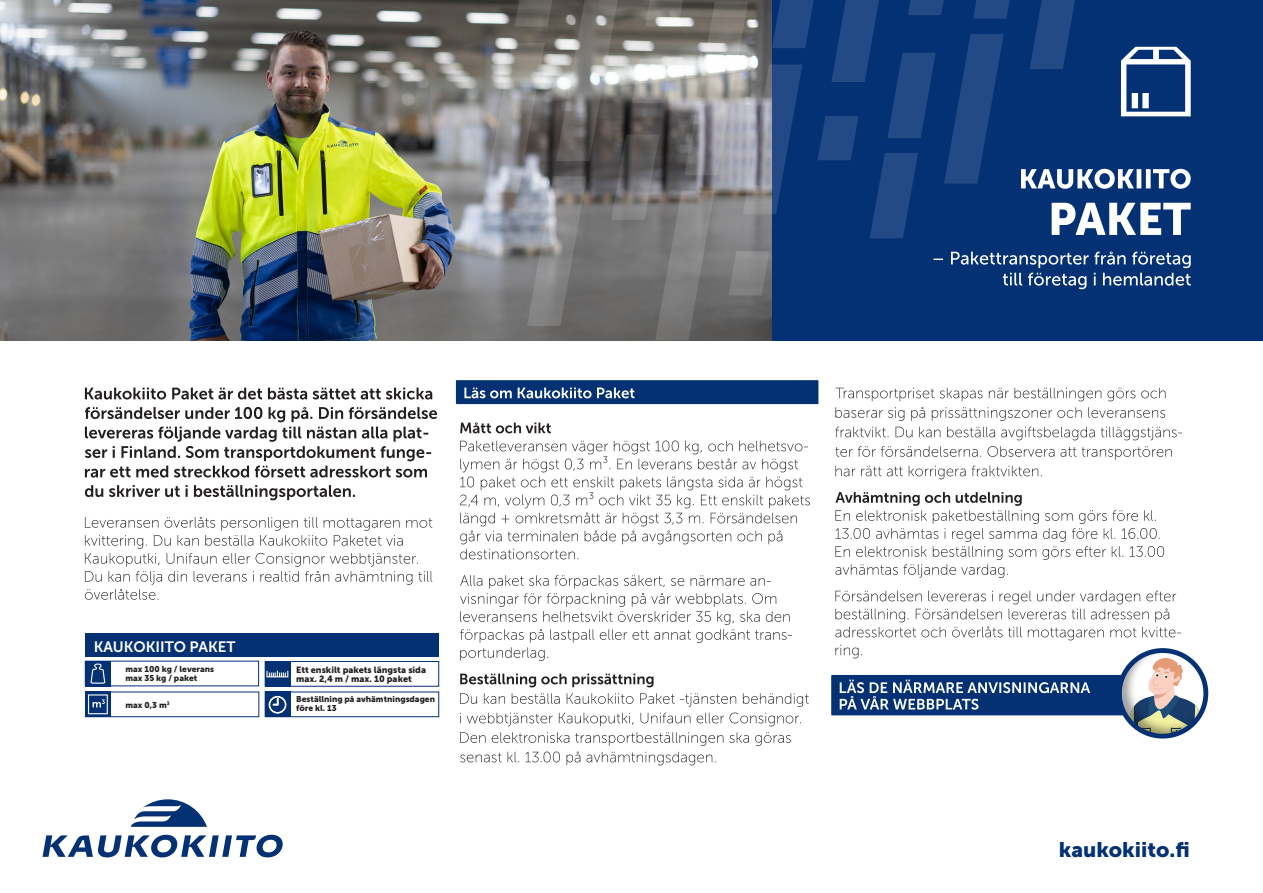
<style>
.page{position:relative;width:1263px;height:893px;background:#fff}
.page>*{position:absolute;margin:0;border:0;box-sizing:border-box;transform-origin:0 0}
.t1{font:21px "Museo Sans 900";color:#043174}
.taulukko{font:15px "Museo Sans 700";color:#fff}
.taulukkoleipis{font:9px/9px "Museo Sans 900";color:#231f20}
.taulukkoleipis-2{font:8.4px "Museo Sans 900";color:#231f20}
</style>
<div class="page">
<svg style="left:43px;top:835px;width:240px;height:22px"></svg>
<svg style="left:131px;top:799px;width:76px;height:28px"></svg>
<div style="left:265px;top:692px;width:174px;height:25px;border:1px solid #043174"></div>
<div style="left:0;top:0;width:1263px;height:340px;background:#043174"></div>
<div style="left:85px;top:633px;width:354px;height:24px;background:#043174"></div>
<img style="left:0;top:0;width:485px;height:340px">
<svg style="left:642px;top:404px;width:41px;height:1px"></svg>
<svg style="left:85px;top:388px;width:347px;height:12px"></svg>
<svg style="left:85px;top:407px;width:352px;height:71px"></svg>
<svg style="left:85px;top:485px;width:270px;height:15px"></svg>
<svg style="left:85px;top:517px;width:347px;height:83px"></svg>
<div style="left:456px;top:380px;width:362px;height:24px;background:#043174"></div>
<svg style="left:464px;top:388px;width:170px;height:10px"></svg>
<svg style="left:460px;top:422px;width:91px;height:11px"></svg>
<svg style="left:460px;top:441px;width:350px;height:118px"></svg>
<svg style="left:460px;top:575px;width:332px;height:86px"></svg>
<svg style="left:460px;top:674px;width:193px;height:13px"></svg>
<svg style="left:460px;top:693px;width:349px;height:14px"></svg>
<svg style="left:460px;top:713px;width:341px;height:13px"></svg>
<svg style="left:460px;top:732px;width:331px;height:14px"></svg>
<svg style="left:460px;top:752px;width:256px;height:13px"></svg>
<svg style="left:835px;top:388px;width:330px;height:13px"></svg>
<svg style="left:835px;top:407px;width:330px;height:14px"></svg>
<svg style="left:835px;top:427px;width:347px;height:13px"></svg>
<svg style="left:835px;top:446px;width:337px;height:14px"></svg>
<svg style="left:835px;top:466px;width:207px;height:13px"></svg>
<svg style="left:835px;top:492px;width:329px;height:86px"></svg>
<div style="left:85px;top:692px;width:174px;height:25px;border:1px solid #043174"></div>
<div style="left:265px;top:661px;width:174px;height:26px;border:1px solid #043174"></div>
<svg style="left:85px;top:661px;width:26px;height:25px"></svg>
<svg style="left:85px;top:692px;width:26px;height:25px"></svg>
<svg style="left:265px;top:661px;width:25px;height:56px"></svg>
<svg style="left:485px;top:0;width:706px;height:340px"></svg>
<svg style="left:835px;top:591px;width:371px;height:145px"></svg>
<div style="left:1117px;top:648px;width:91px;height:90px;border:5px solid #043174;border-radius:50%"></div>
<div style="left:1121px;top:651px;width:83px;height:83px;background:#231f20;opacity:.75"></div>
<p class="taulukko" style="left:94px;top:638px;width:143px">KAUKOKIITO PAKET</p>
<p class="taulukkoleipis-2" style="left:125px;top:665px;width:90px">max 100 kg / leverans</p>
<p class="taulukkoleipis-2" style="left:125px;top:674px;width:73px">max 35 kg / paket</p>
<p class="taulukkoleipis" style="left:296px;top:665px;width:131px">Ett enskilt pakets längsta sida max. 2,4 m / max. 10 paket</p>
<p class="taulukkoleipis-2" style="left:125px;top:700px;width:46px">max 0,3 m<sup>3</sup></p>
<p class="taulukkoleipis-2" style="left:296px;top:695px;width:140px">Beställning på avhämtningsdagen</p>
<p class="taulukkoleipis-2" style="left:296px;top:704px;width:42px">före kl. 13</p>
<h1 class="t1" style="left:1059px;top:838px;width:132px">kaukokiito.fi</h1>
</div>
